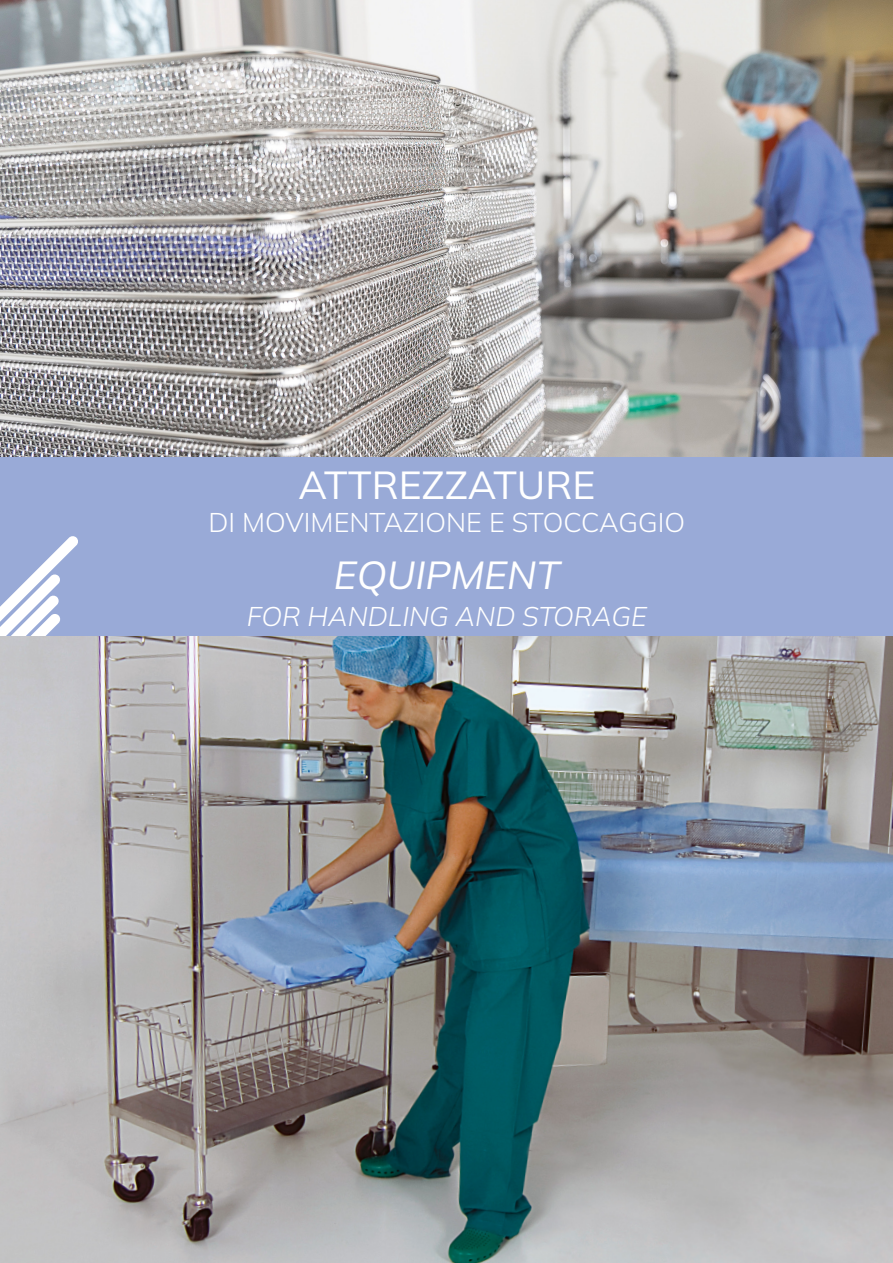
<style>
.page{position:relative;width:893px;height:1263px;background:#fff}
.page>*{position:absolute;margin:0;border:0;box-sizing:border-box;transform-origin:0 0}
.t1{font:39px "Mulish";color:#fff}
.t2{font:italic 39px "Mulish";color:#fff}
.t3{font:300 27px "Mulish";color:#fff}
.t4{font:italic 300 27px "Mulish";color:#fff}
</style>
<div class="page">
<div style="left:0;top:457px;width:893px;height:180px;background:#99aad7"></div>
<svg style="left:0;top:536px;width:79px;height:101px"></svg>
<img style="left:0;top:637px;width:893px;height:626px">
<img style="left:0;top:0;width:893px;height:457px">
<h1 class="t1" style="left:298px;top:459px;width:298px">ATTREZZATURE</h1>
<p class="t3" style="left:209px;top:504px;width:478px">DI MOVIMENTAZIONE E STOCCAGGIO</p>
<h1 class="t2" style="left:334px;top:548px;width:227px">EQUIPMENT</h1>
<p class="t4" style="left:247px;top:598px;width:402px">FOR HANDLING AND STORAGE</p>
</div>
